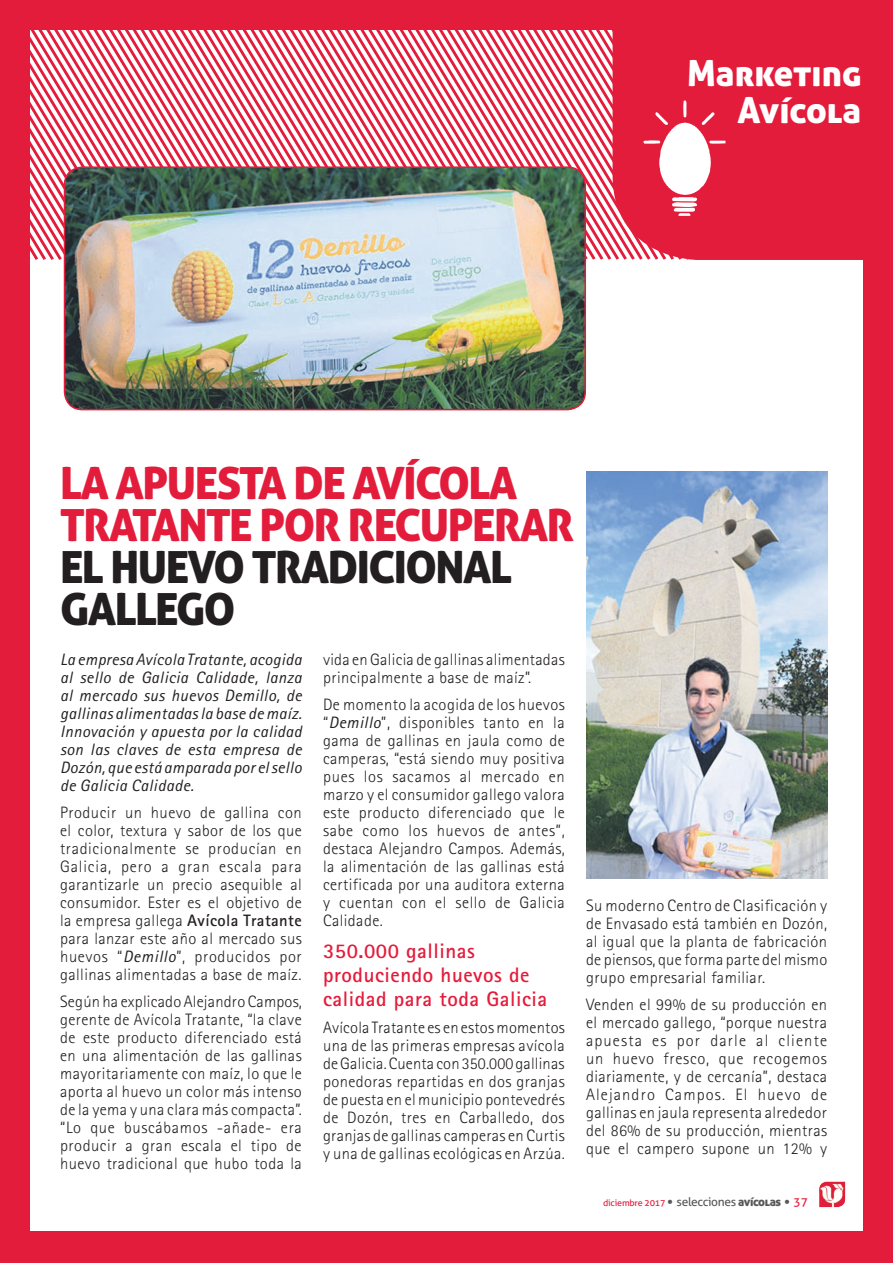
<style>
.page{position:relative;width:893px;height:1263px;background:#fff}
.page>*{position:absolute;margin:0;border:0;box-sizing:border-box;transform-origin:0 0}
.titol{font:44.4px/42px "Aller Display";letter-spacing:-.035em;color:#e41c3b}
.t1{font:36px/37.5px "Aller Display";color:#fff;text-align:right}
.subtitol{font:700 21px/24px "Rotis Sans Serif Std";letter-spacing:.025em;color:#e41c3b}
.text_ok{font:300 16.5px/18px "Rotis Sans Serif Std";letter-spacing:.025em;color:#231f20;text-align:justify}
.destacat{font:italic 16.5px/18px "Rotis Sans Serif Std";letter-spacing:.02em;color:#231f20;text-align:justify}
.t2{font:9px "Aller";letter-spacing:-.02em;color:#e41c3b}
.s1{color:#231f20}
.s2{font-weight:700}
.s3{font-weight:400;font-style:italic}
.s4{font-family:"Frutiger";font-size:12px;color:#57585a}
.s5{font-size:12px;color:#57585a}
.s6{font-family:"Aller Display";font-size:12px;color:#57585a}
.s7{font-size:12px}
</style>
<div class="page">
<img style="left:819px;top:1181px;width:26px;height:26px">
<svg style="left:30px;top:30px;width:583px;height:230px"></svg>
<div style="left:0;top:0;width:893px;height:30px;background:#e41c3b"></div>
<div style="left:0;top:1231px;width:893px;height:32px;background:#e41c3b"></div>
<div style="left:0;top:0;width:30px;height:1263px;background:#e41c3b"></div>
<div style="left:863px;top:0;width:30px;height:1263px;background:#e41c3b"></div>
<div style="left:613px;top:30px;width:250px;height:230px;background:#e41c3b"></div>
<img style="left:586px;top:472px;width:241px;height:406px">
<img style="left:654px;top:101px;width:60px;height:94px">
<img style="left:64px;top:167px;width:521px;height:243px">
<div style="left:64px;top:166px;width:522px;height:244px;border:2px solid #e41c3b;border-radius:18px"></div>
<h2 class="t1" style="left:687px;top:53px;width:176px">Marketing<br>Avícola</h2>
<p class="titol" style="left:60px;top:462px;width:516px">LA APUESTA DE AVÍCOLA<br>TRATANTE POR RECUPERAR<br><span class="s1">EL HUEVO TRADICIONAL<br>GALLEGO</span></p>
<p class="destacat" style="left:60px;top:651px;width:243px">La empresa Avícola Tratante, acogida al sello de Galicia Calidade, lanza al mercado sus huevos Demillo, de gallinas alimentadas la base de maíz.<br>Innovación y apuesta por la calidad son las claves de esta empresa de Dozón, que está amparada por el sello de Galicia Calidade.</p>
<p class="text_ok" style="left:60px;top:803px;width:243px">Producir un huevo de gallina con el color, textura y sabor de los que tradicionalmente se producían en Galicia, pero a gran escala para garantizarle un precio asequible al consumidor. Ester es el objetivo de la empresa gallega <span class="s2">Avícola Tratante </span>para lanzar este año al mercado sus huevos “<span class="s3">Demillo</span>”, producidos por gallinas alimentadas a base de maíz.</p>
<p class="text_ok" style="left:60px;top:992px;width:243px">Según ha explicado Alejandro Campos, gerente de Avícola Tratante, “la clave de este producto diferenciado está en una alimentación de las gallinas mayoritariamente con maíz, lo que le aporta al huevo un color más intenso de la yema y una clara más compacta”. “Lo que buscábamos -añade- era producir a gran escala el tipo de huevo tradicional que hubo toda la</p>
<p class="text_ok" style="left:323px;top:650px;width:243px">vida en Galicia de gallinas alimentadas principalmente a base de maíz”.</p>
<p class="text_ok" style="left:323px;top:695px;width:243px">De momento la acogida de los huevos “<span class="s3">Demillo</span>”, disponibles tanto en la gama de gallinas en jaula como de camperas, “está siendo muy positiva pues los sacamos al mercado en marzo y el consumidor gallego valora este producto diferenciado que le sabe como los huevos de antes”, destaca Alejandro Campos. Además, la alimentación de las gallinas está certificada por una auditora externa y cuentan con el sello de Galicia Calidade.</p>
<p class="subtitol" style="left:323px;top:938px;width:226px">350.000 gallinas produciendo huevos de calidad para toda Galicia</p>
<p class="text_ok" style="left:323px;top:1018px;width:243px">Avícola Tratante es en estos momentos una de las primeras empresas avícola de Galicia. Cuenta con 350.000 gallinas ponedoras repartidas en dos granjas de puesta en el municipio pontevedrés de Dozón, tres en Carballedo, dos granjas de gallinas camperas en Curtis y una de gallinas ecológicas en Arzúa.</p>
<p class="text_ok" style="left:586px;top:897px;width:243px">Su moderno Centro de Clasificación y de Envasado está también en Dozón, al igual que la planta de fabricación de piensos, que forma parte del mismo grupo empresarial familiar.</p>
<p class="text_ok" style="left:586px;top:995px;width:243px">Venden el 99% de su producción en el mercado gallego, “porque nuestra apuesta es por darle al cliente un huevo fresco, que recogemos diariamente, y de cercanía”, destaca Alejandro Campos. El huevo de gallinas en jaula representa alrededor del 86% de su producción, mientras que el campero supone un 12% y</p>
<p class="t2" style="left:603px;top:1197px;width:206px">diciembre 2017 <span class="s4">•</span> <span class="s5">selecciones</span> <span class="s6">avícolas</span> <span class="s4">•</span> <span class="s7">37</span></p>
</div>
